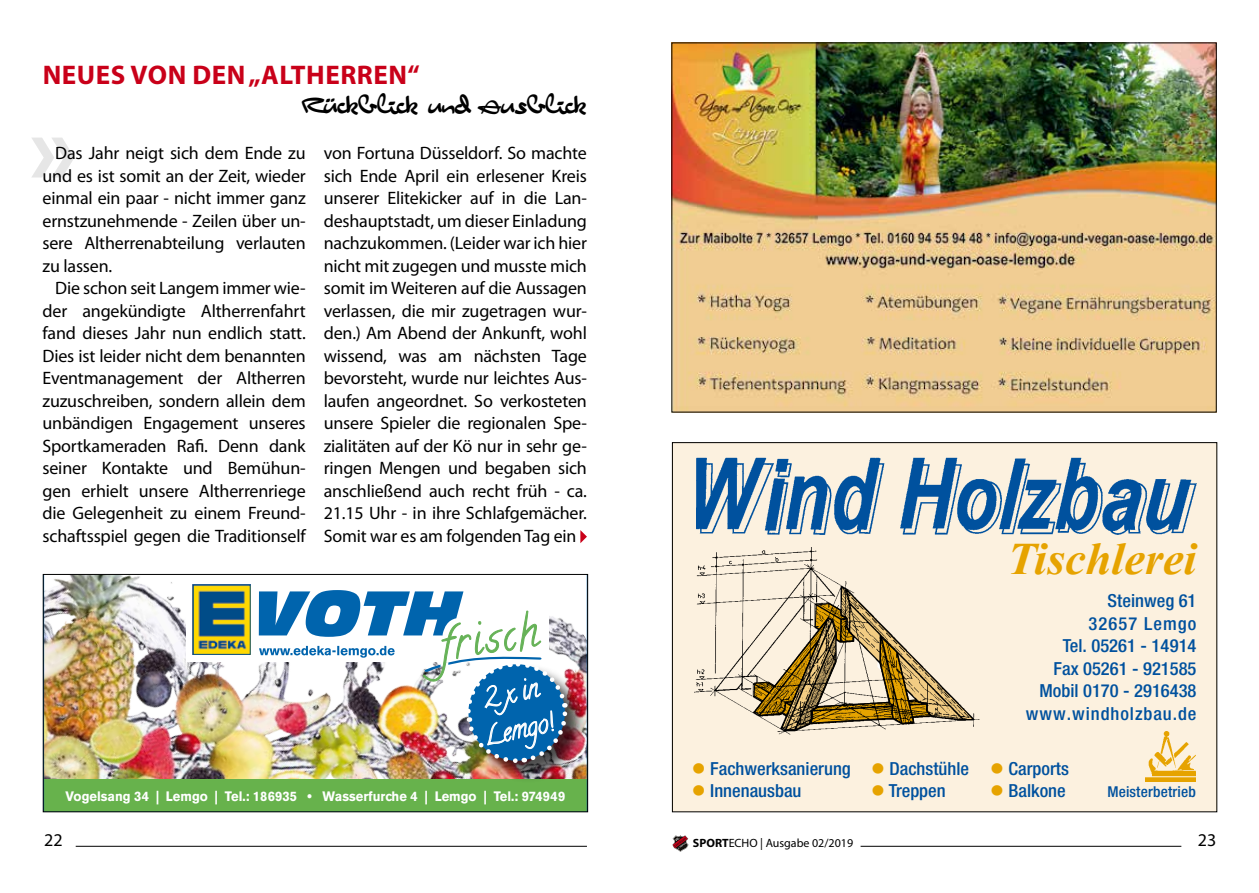
<style>
.page{position:relative;width:1259px;height:893px;background:#fff}
.page>*{position:absolute;margin:0;border:0;box-sizing:border-box;transform-origin:0 0}
.t1{font:italic 700 45px "Times New Roman";color:#e6a300}
.t2{font:700 27px "Myriad Pro";letter-spacing:.02em;color:#c90019}
.t3{font:25.95px/36.8px "Calligraffiti";color:#fff;scale:.95 1}
.t4{font:24px "City Birds";letter-spacing:-.04em;color:#000;scale:.94 1}
.t5{font:18px/22.5px "Myriad Pro";letter-spacing:-.01em;color:#000;text-align:justify}
.t6{font:500 condensed 18px/22.5px "Helvetica Neue";color:#00519e;text-align:right}
.t7{font:500 condensed 15px "Helvetica Neue";letter-spacing:.01em;color:#00519e}
.t8{font:700 13.65px "Akzidenz Grotesk BE";color:#fff;scale:.95 1}
.t9{font:12px "Myriad Pro";color:#000}
.s1{color:#e6a300}
.s2{font-weight:700}
</style>
<div class="page">
<hr style="left:860px;top:846px;width:321px;height:1px;background:#000">
<svg style="left:672px;top:835px;width:16px;height:17px"></svg>
<hr style="left:76px;top:846px;width:511px;height:1px;background:#000">
<div style="left:674px;top:444px;width:541px;height:366px;background:#fcf1df"></div>
<img style="left:696px;top:458px;width:500px;height:77px">
<img style="left:1145px;top:731px;width:50px;height:51px">
<img style="left:695px;top:547px;width:284px;height:187px">
<img style="left:45px;top:576px;width:541px;height:234px">
<div style="left:43px;top:574px;width:545px;height:238px;border:1px solid #000"></div>
<img style="left:673px;top:45px;width:541px;height:365px">
<svg style="left:32px;top:138px;width:42px;height:40px"></svg>
<svg style="left:580px;top:530px;width:7px;height:13px"></svg>
<h2 class="t2" style="left:43px;top:57px;width:378px">NEUES VON DEN „ALTHERREN“</h2>
<h3 class="t4" style="left:302px;top:91px;width:304px">Rückblick und Ausblick</h3>
<p class="t5" style="left:43px;top:142px;width:265px;text-indent:13px">Das Jahr neigt sich dem Ende zu und es ist somit an der Zeit, wieder einmal ein paar - nicht immer ganz ernstzunehmende - Zeilen über un&shy;sere Altherrenabteilung verlauten zu lassen.</p>
<p class="t5" style="left:43px;top:277px;width:265px;text-indent:13px">Die schon seit Langem immer wie&shy;der angekündigte Altherrenfahrt fand dieses Jahr nun endlich statt.<br>Dies ist leider nicht dem benannten Eventmanagement der Altherren zuzuschreiben, sondern allein dem unbändigen Engagement unseres Sportkameraden Rafi. Denn dank seiner Kontakte und Bemühun&shy;gen erhielt unsere Altherrenriege die Gelegenheit zu einem Freund&shy;schaftsspiel gegen die Traditionself</p>
<p class="t5" style="left:324px;top:142px;width:265px">von Fortuna Düsseldorf. So machte sich Ende April ein erlesener Kreis unserer Elitekicker auf in die Lan&shy;deshauptstadt, um dieser Einladung nachzukommen. (Leider war ich hier nicht mit zugegen und musste mich somit im Weiteren auf die Aussagen verlassen, die mir zugetragen wur&shy;den.) Am Abend der Ankunft, wohl wissend, was am nächsten Tage bevorsteht, wurde nur leichtes Aus&shy;laufen angeordnet. So verkosteten unsere Spieler die regionalen Spe&shy;zialitäten auf der Kö nur in sehr ge&shy;ringen Mengen und begaben sich anschließend auch recht früh - ca.<br>21.15 Uhr - in ihre Schlafgemächer.<br>Somit war es am folgenden Tag ein</p>
<h3 class="t3" style="left:472px;top:682px;width:76px;rotate:-12deg">2 x in<br>Lemgo!</h3>
<p class="t8" style="left:66px;top:788px;width:527px">Vogelsang 34 | Lemgo | Tel.: 186935 • Wasserfurche 4 | Lemgo | Tel.: 974949</p>
<h1 class="t1" style="left:1007px;top:528px;width:190px">Tischlerei</h1>
<p class="t6" style="left:1026px;top:589px;width:172px">Steinweg 61<br>32657 Lemgo<br>Tel. 05261 - 14914<br>Fax 05261 - 921585<br>Mobil 0170 - 2916438 www.windholzbau.de</p>
<p class="t6" style="left:692px;top:757px;width:378px"><span class="s1">●</span> Fachwerksanierung <span class="s1">●</span> Dachstühle <span class="s1">●</span> Carports</p>
<p class="t6" style="left:692px;top:779px;width:111px"><span class="s1">●</span> Innenausbau</p>
<p class="t6" style="left:871px;top:779px;width:76px"><span class="s1">●</span> Treppen</p>
<p class="t6" style="left:990px;top:779px;width:77px"><span class="s1">●</span> Balkone</p>
<p class="t7" style="left:1107px;top:783px;width:90px">Meisterbetrieb</p>
<p class="t5" style="left:44px;top:828px;width:20px">22</p>
<p class="t9" style="left:693px;top:835px;width:162px"><span class="s2">SPORT</span>ECHO | Ausgabe 02/2019</p>
<p class="t5" style="left:1198px;top:828px;width:20px">23</p>
</div>
